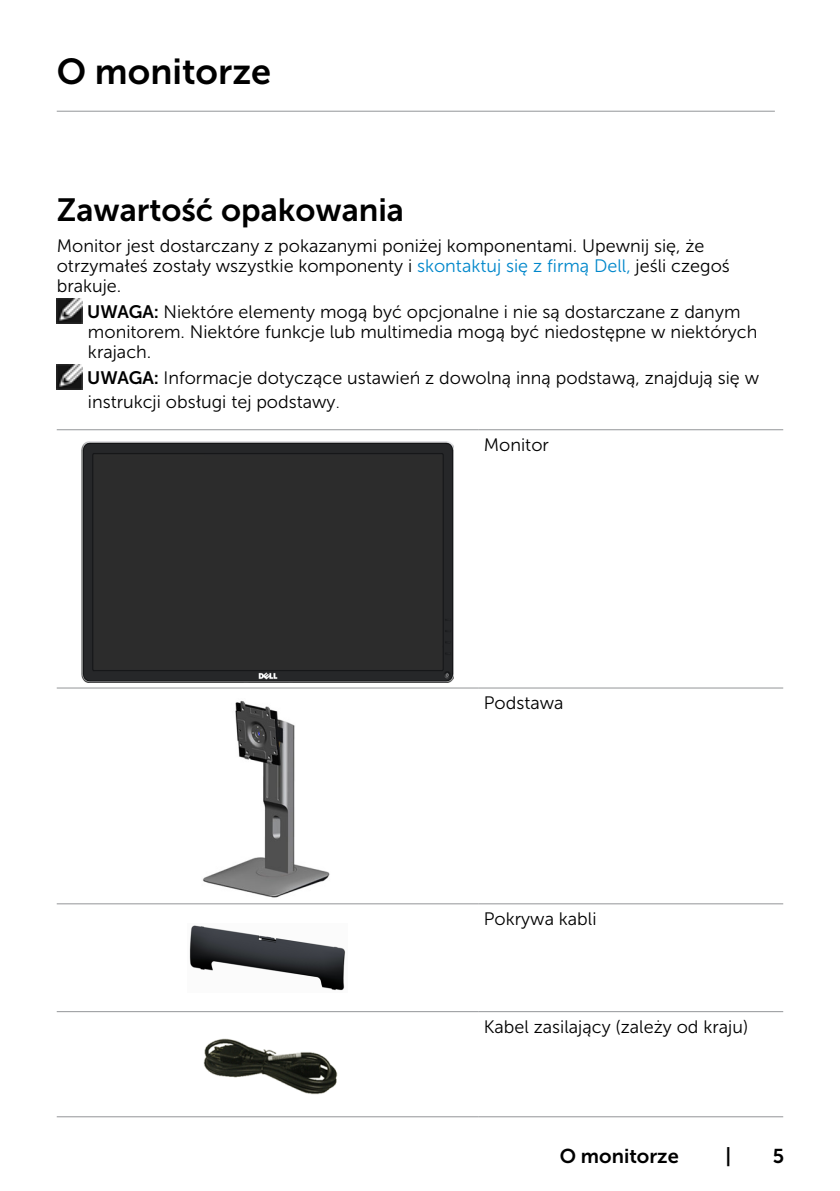
<style>
.page{position:relative;width:840px;height:1191px;background:#fff}
.page>*{position:absolute;margin:0;border:0;box-sizing:border-box;transform-origin:0 0}
.Head1{font:36px "Museo Sans For Dell 700";color:#000}
.Head2{font:32px "Museo Sans For Dell 700";color:#000}
.Page_No{font:20px "Museo Sans For Dell 700";color:#000}
.Note{font:18px/20px "Museo Sans For Dell 300";color:#000}
.Paragraph{font:18px/20px "Museo Sans For Dell 300";color:#000}
.Table_Paragraph{font:18px "Museo Sans For Dell 300";color:#000}
.s1{color:#0087cb}
.s2{font-family:"Museo Sans For Dell 700"}
.s3{font-family:"Museo Sans For Dell 100";font-size:20px}
</style>
<div class="page">
<hr style="left:57px;top:111px;width:717px;height:1px;background:#939598">
<img style="left:57px;top:298px;width:25px;height:26px">
<img style="left:57px;top:364px;width:25px;height:25px">
<hr style="left:57px;top:429px;width:421px;height:1px;background:#939598">
<hr style="left:478px;top:429px;width:304px;height:1px;background:#939598">
<hr style="left:57px;top:687px;width:421px;height:1px;background:#939598">
<hr style="left:57px;top:903px;width:421px;height:1px;background:#939598">
<hr style="left:57px;top:1011px;width:421px;height:1px;background:#939598">
<hr style="left:478px;top:687px;width:304px;height:1px;background:#939598">
<hr style="left:478px;top:903px;width:304px;height:1px;background:#939598">
<hr style="left:478px;top:1011px;width:304px;height:1px;background:#939598">
<hr style="left:57px;top:1116px;width:421px;height:1px;background:#939598">
<hr style="left:478px;top:1116px;width:304px;height:1px;background:#939598">
<div style="left:82px;top:441px;width:371px;height:241px;background:#2c2c2c"></div>
<img style="left:202px;top:700px;width:128px;height:198px">
<img style="left:189px;top:925px;width:157px;height:66px">
<img style="left:203px;top:1038px;width:135px;height:57px">
<p class="Head1" style="left:57px;top:51px;width:216px">O monitorze</p>
<p class="Head2" style="left:57px;top:192px;width:348px">Zawartość opakowania</p>
<p class="Paragraph" style="left:57px;top:236px;width:674px">Monitor jest dostarczany z pokazanymi poniżej komponentami. Upewnij się, że otrzymałeś zostały wszystkie komponenty i <span class="s1">skontaktuj się z firmą Dell,</span> jeśli czegoś brakuje.</p>
<p class="Note" style="left:87px;top:302px;width:671px"><span class="s2">UWAGA:</span> Niektóre elementy mogą być opcjonalne i nie są dostarczane z danym monitorem. Niektóre funkcje lub multimedia mogą być niedostępne w niektórych krajach.</p>
<p class="Note" style="left:87px;top:366px;width:673px;line-height:24px"><span class="s2">UWAGA:</span> Informacje dotyczące ustawień z dowolną inną podstawą, znajdują się w instrukcji obsługi tej podstawy<span class="s3">.</span></p>
<p class="Table_Paragraph" style="left:483px;top:435px;width:67px">Monitor</p>
<p class="Table_Paragraph" style="left:483px;top:693px;width:81px">Podstawa</p>
<p class="Table_Paragraph" style="left:483px;top:909px;width:114px">Pokrywa kabli</p>
<p class="Table_Paragraph" style="left:483px;top:1016px;width:266px">Kabel zasilający (zależy od kraju)</p>
<p class="Page_No" style="left:559px;top:1144px;width:121px">O monitorze</p>
<p class="Page_No" style="left:725px;top:1144px;width:7px">|</p>
<p class="Page_No" style="left:772px;top:1144px;width:13px">5</p>
</div>
